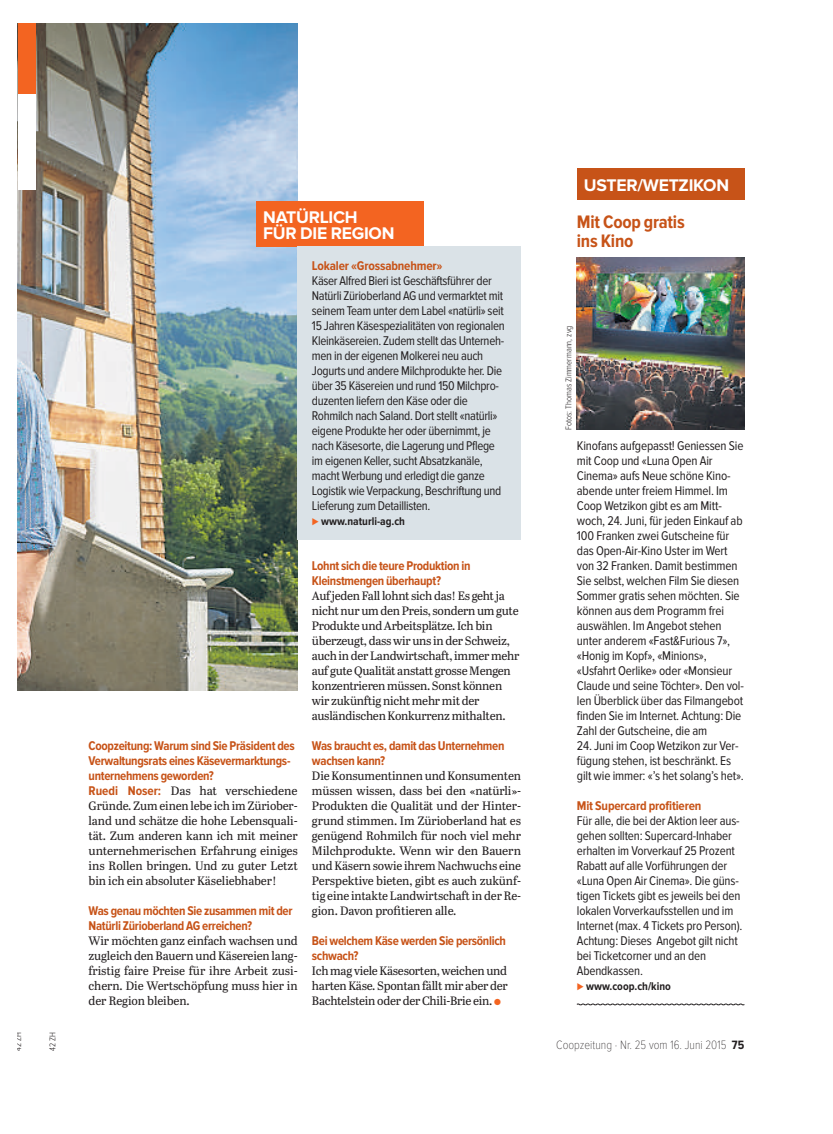
<style>
.page{position:relative;width:833px;height:1134px;background:#fff}
.page>*{position:absolute;margin:0;border:0;box-sizing:border-box;transform-origin:0 0}
.t1{font:700 18.75px/18.8px "Proxima Nova Cond";letter-spacing:-.015em;color:#c75318}
.t2{font:700 17.5px/16.2px "Proxima Nova";letter-spacing:-.015em;color:#fff}
.t3{font:13.12px/15px "Proxima Nova Cond";letter-spacing:-.015em;color:#231f20}
.t4{font:700 13.12px/15px "Proxima Nova Cond";letter-spacing:-.025em;color:#c75318}
.t5{font:100 12.5px "Proxima Nova Cond";color:#231f20}
.t6{font:12.12px/15px "Abril Text";letter-spacing:-.02em;color:#231f20;text-align:justify}
.t7{font:700 11.5px "Proxima Nova Cond";color:#231f20}
.t8{font:300 8.75px "Proxima Nova Cond";color:#231f20}
.s1{color:#f36421}
.s2{font-family:"Proxima Nova Cond";font-weight:700;font-size:13.12px;color:#c75318}
.s3{font-weight:700}
</style>
<div class="page">
<img style="left:18px;top:23px;width:280px;height:667px">
<svg style="left:576px;top:1003px;width:169px;height:2px"></svg>
<div style="left:577px;top:168px;width:167px;height:31px;background:#c75318"></div>
<img style="left:577px;top:258px;width:167px;height:172px">
<div style="left:256px;top:202px;width:167px;height:45px;background:#f36421"></div>
<div style="left:298px;top:247px;width:223px;height:293px;background:#dae2e7"></div>
<div style="left:18px;top:23px;width:17px;height:167px;background:#f36421"></div>
<div style="left:18px;top:94px;width:17px;height:96px;background:#fff"></div>
<h2 class="t2" style="left:263px;top:209px;width:133px">NATÜRLICH<br>FÜR DIE REGION</h2>
<p class="t4" style="left:312px;top:258px;width:132px">Lokaler «Grossabnehmer»</p>
<p class="t3" style="left:312px;top:273px;width:194px">Käser Alfred Bieri ist Geschäftsführer der Natürli Zürioberland AG und vermarktet mit seinem Team unter dem Label «natürli» seit 15 Jahren Käsespezialitäten von regionalen Kleinkäsereien. Zudem stellt das Unterneh&shy;men in der eigenen Molkerei neu auch Jogurts und andere Milchprodukte her. Die über 35 Käsereien und rund 150 Milchpro&shy;duzenten liefern den Käse oder die Rohmilch nach Saland. Dort stellt «natürli» eigene Produkte her oder übernimmt, je nach Käsesorte, die Lagerung und Pflege im eigenen Keller, sucht Absatzkanäle, macht Werbung und erledigt die ganze Logistik wie Verpackung, Beschriftung und Lieferung zum Detaillisten.</p>
<p class="t7" style="left:312px;top:514px;width:95px"><span class="s1">⊲</span> www.naturli-ag.ch</p>
<p class="t4" style="left:89px;top:738px;width:208px">Coopzeitung: Warum sind Sie Präsident des<br>Verwaltungsrats eines Käsevermarktungs&shy;unternehmens geworden?</p>
<p class="t6" style="left:89px;top:783px;width:211px"><span class="s2">Ruedi Noser:</span> Das hat verschiedene Gründe. Zum einen lebe ich im Züriober&shy;land und schätze die hohe Lebensquali&shy;tät. Zum anderen kann ich mit meiner unternehmerischen Erfahrung einiges ins Rollen bringen. Und zu guter Letzt bin ich ein absoluter Käseliebhaber!</p>
<p class="t4" style="left:89px;top:903px;width:205px">Was genau möchten Sie zusammen mit der<br>Natürli Zürioberland AG erreichen?</p>
<p class="t6" style="left:89px;top:933px;width:211px">Wir möchten ganz einfach wachsen und zugleich den Bauern und Käsereien lang&shy;fristig faire Preise für ihre Arbeit zusi&shy;chern. Die Wertschöpfung muss hier in der Region bleiben.</p>
<p class="t4" style="left:312px;top:558px;width:160px">Lohnt sich die teure Produktion in<br>Kleinstmengen überhaupt?</p>
<p class="t6" style="left:312px;top:588px;width:209px;text-align:left">Aufjeden Fall lohnt sich das! Es gehtja nicht nur um den Preis, sondern um gute Produkte und Arbeitsplätze. Ich bin überzeugt, dass wir uns in der Schweiz, auch in der Landwirtschaft, immer mehr auf gute Qualität anstatt grosse Mengen konzentrieren müssen. Sonst können wir zukünftig nicht mehr mit der ausländischen Konkurrenz mithalten.</p>
<p class="t4" style="left:312px;top:738px;width:194px">Was braucht es, damit das Unternehmen wachsen kann?</p>
<p class="t6" style="left:312px;top:768px;width:211px">Die Konsumentinnen und Konsumenten müssen wissen, dass bei den «natürli»- Produkten die Qualität und der Hinter&shy;grund stimmen. Im Zürioberland hat es genügend Rohmilch für noch viel mehr Milchprodukte. Wenn wir den Bauern und Käsern sowie ihrem Nachwuchs eine Perspektive bieten, gibt es auch zukünf&shy;tig eine intakte Landwirtschaft in der Re&shy;gion. Davon profitieren alle.</p>
<p class="t4" style="left:312px;top:933px;width:195px">Bei welchem Käse werden Sie persönlich schwach?</p>
<p class="t6" style="left:312px;top:963px;width:197px">Ich mag viele Käsesorten, weichen und harten Käse. Spontan fällt mir aber der Bachtelstein oder der Chili-Brie ein. <span class="s1">●</span></p>
<h2 class="t2" style="left:584px;top:176px;width:147px">USTER/WETZIKON</h2>
<h1 class="t1" style="left:577px;top:213px;width:109px">Mit Coop gratis ins Kino</h1>
<p class="t8" style="left:565px;top:430px;width:106px;rotate:-90deg">Fotos: Thomas Zimmermann, zvg</p>
<p class="t3" style="left:577px;top:438px;width:169px">Kinofans aufgepasst! Geniessen Sie mit Coop und «Luna Open Air<br>Cinema» aufs Neue schöne Kino&shy;abende unter freiem Himmel. Im<br>Coop Wetzikon gibt es am Mitt&shy;woch, 24. Juni, für jeden Einkauf ab<br>100 Franken zwei Gutscheine für das Open-Air-Kino Uster im Wert von 32 Franken. Damit bestimmen<br>Sie selbst, welchen Film Sie diesen<br>Sommer gratis sehen möchten. Sie können aus dem Programm frei auswählen. Im Angebot stehen unter anderem «Fast&amp;Furious 7», «Honig im Kopf», «Minions», «Usfahrt Oerlike» oder «Monsieur<br>Claude und seine Töchter». Den vol&shy;len Überblick über das Filmangebot finden Sie im Internet. Achtung: Die<br>Zahl der Gutscheine, die am</p>
<p class="t3" style="left:577px;top:738px;width:169px">24. Juni im Coop Wetzikon zur Ver&shy;fügung stehen, ist beschränkt. Es gilt wie immer: «’s het solang’s het».</p>
<p class="t4" style="left:577px;top:798px;width:126px">Mit Supercard profitieren</p>
<p class="t3" style="left:577px;top:813px;width:167px">Für alle, die bei der Aktion leer aus&shy;gehen sollten: Supercard-Inhaber erhalten im Vorverkauf 25 Prozent<br>Rabatt auf alle Vorführungen der «Luna Open Air Cinema». Die güns&shy;tigen Tickets gibt es jeweils bei den lokalen Vorverkaufsstellen und im<br>Internet (max. 4 Tickets pro Person).<br>Achtung: Dieses Angebot gilt nicht bei Ticketcorner und an den<br>Abendkassen.</p>
<p class="t7" style="left:577px;top:979px;width:95px"><span class="s1">⊲</span> www.coop.ch/kino</p>
<p class="t8" style="left:15px;top:1051px;width:20px;rotate:-90deg">42 ZH</p>
<p class="t8" style="left:49px;top:1051px;width:20px;rotate:-90deg">42 ZH</p>
<p class="t5" style="left:556px;top:1040px;width:190px">Coopzeitung · Nr. 25 vom 16. Juni 2015 <span class="s3">75</span></p>
</div>
